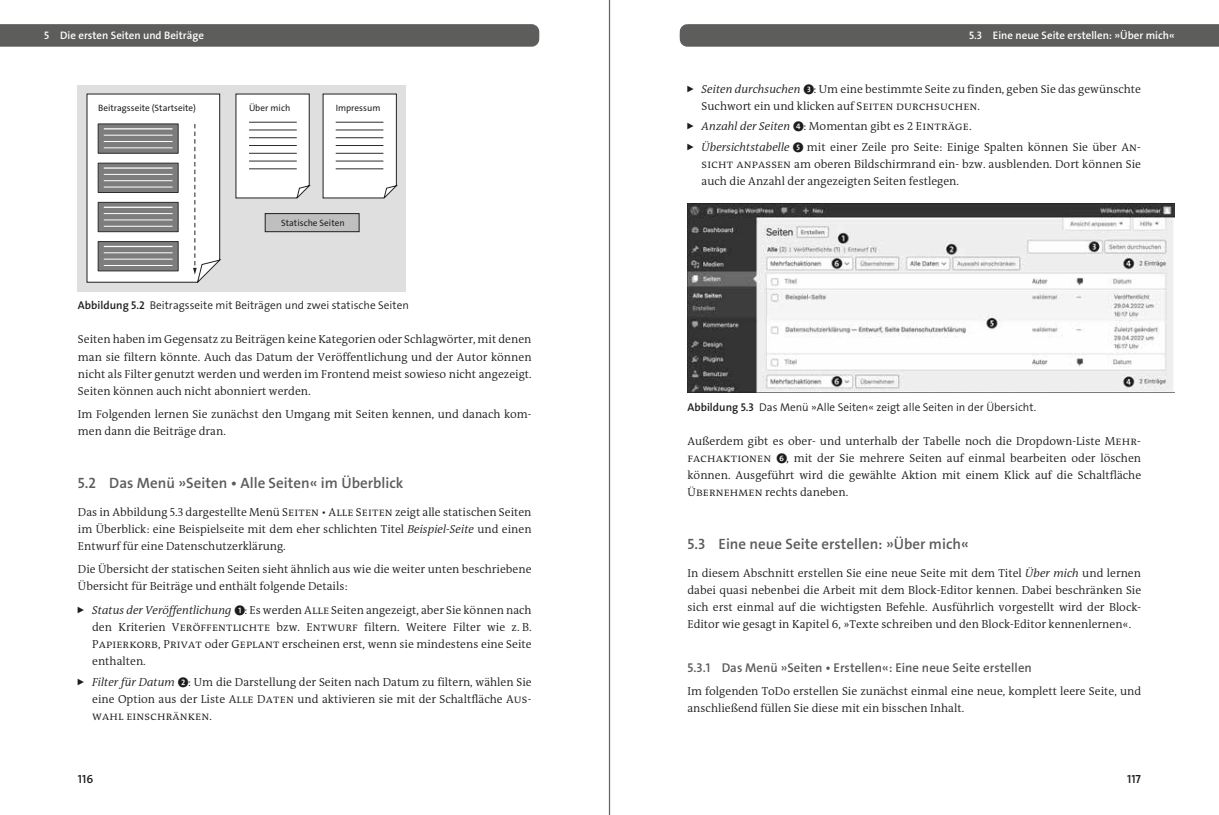
<style>
.page{position:relative;width:1219px;height:815px;background:#fff}
.page>*{position:absolute;margin:0;border:0;box-sizing:border-box;transform-origin:0 0}
.t1{font:15px "The Sans Os F Semi Bold Alter";color:#5b5b5a}
.t2{font:12.75px "The Sans Os F Semi Bold Alter";letter-spacing:.005em;color:#5b5b5a}
.t3{font:11.88px "The Sans Os F Semi Bold Alter";color:#1d1d1b}
.t4{font:300 11.62px/17.1px "The Antiqua BW Prop";color:#1d1d1b}
.t5{font:11.62px "The Antiqua B4 c Semi Light Caps";letter-spacing:.015em;color:#1d1d1b}
.t6{font:11.25px "The Sans Os F Semi Light Alter";color:#1d1d1b}
.t7{font:10.88px "The Sans Os F Semi Bold Alter";color:#fff}
.t8{font:9.25px "The Sans Os F";color:#212120}
.s1{font-family:"The Sans Os F Semi Bold Alter"}
.s2{font-family:"The Antiqua B4 c Semi Light Caps";font-weight:400}
.s3{font-family:"The Antiqua BW Prop Semi Li";font-weight:400;font-style:italic}
.s4{font-family:"Callout C4";font-weight:400}
.s5{font-family:"The Antiqua BW Prop";font-weight:300}
</style>
<div class="page">
<svg style="left:0;top:24px;width:539px;height:23px;background:#60605f"></svg>
<div style="left:78px;top:85px;width:328px;height:206px;background:#dfdfdf"></div>
<div style="left:265px;top:214px;width:94px;height:18px;background:#bfbfbf"></div>
<div style="left:265px;top:213px;width:94px;height:19px;border:1px solid #212120"></div>
<svg style="left:236px;top:94px;width:74px;height:104px;background:#f3f3f3"></svg>
<hr style="left:249px;top:122px;width:48px;height:1px;background:#2d2c2b">
<hr style="left:249px;top:130px;width:48px;height:1px;background:#2d2c2b">
<hr style="left:249px;top:137px;width:48px;height:1px;background:#2d2c2b">
<hr style="left:249px;top:145px;width:48px;height:1px;background:#2d2c2b">
<hr style="left:249px;top:153px;width:48px;height:1px;background:#2d2c2b">
<hr style="left:249px;top:161px;width:48px;height:1px;background:#2d2c2b">
<hr style="left:249px;top:169px;width:48px;height:1px;background:#2d2c2b">
<svg style="left:323px;top:94px;width:74px;height:104px;background:#f3f3f3"></svg>
<hr style="left:336px;top:122px;width:47px;height:1px;background:#2d2c2b">
<hr style="left:336px;top:130px;width:47px;height:1px;background:#2d2c2b">
<hr style="left:336px;top:137px;width:47px;height:1px;background:#2d2c2b">
<hr style="left:336px;top:145px;width:47px;height:1px;background:#2d2c2b">
<hr style="left:336px;top:153px;width:47px;height:1px;background:#2d2c2b">
<hr style="left:336px;top:161px;width:47px;height:1px;background:#2d2c2b">
<hr style="left:336px;top:169px;width:47px;height:1px;background:#2d2c2b">
<svg style="left:87px;top:94px;width:134px;height:189px;background:#c9c8c8"></svg>
<svg style="left:680px;top:24px;width:539px;height:23px;background:#60605f"></svg>
<img style="left:687px;top:203px;width:488px;height:190px">
<hr style="left:609px;top:0;width:1px;height:815px;background:#646363">
<p class="t7" style="left:44px;top:28px;width:161px">5 Die ersten Seiten und Beiträge</p>
<p class="t8" style="left:98px;top:102px;width:99px">Beitragsseite (Startseite)</p>
<p class="t8" style="left:249px;top:102px;width:43px">Über mich</p>
<p class="t8" style="left:336px;top:102px;width:46px">Impressum</p>
<p class="t8" style="left:281px;top:217px;width:65px">Statische Seiten</p>
<p class="t6" style="left:78px;top:298px;width:332px"><span class="s1">Abbildung 5.2</span> Beitragsseite mit Beiträgen und zwei statische Seiten</p>
<p class="t4" style="left:78px;top:331px;width:455px;text-align:justify">Seiten haben im Gegensatz zu Beiträgen keine Kategorien oder Schlagwörter, mit denen man sie filtern könnte. Auch das Datum der Veröffentlichung und der Autor können nicht als Filter genutzt werden und werden im Frontend meist sowieso nicht angezeigt.<br>Seiten können auch nicht abonniert werden.</p>
<p class="t4" style="left:78px;top:406px;width:455px">Im Folgenden lernen Sie zunächst den Umgang mit Seiten kennen, und danach kom&shy;men dann die Beiträge dran.</p>
<p class="t1" style="left:78px;top:473px;width:327px">5.2 Das Menü »Seiten • Alle Seiten« im Überblick</p>
<p class="t4" style="left:78px;top:503px;width:455px;text-align:justify">Das in Abbildung 5.3 dargestellte Menü <span class="s2">Seiten</span> • <span class="s2">Alle Seiten</span> zeigt alle statischen Seiten im Überblick: eine Beispielseite mit dem eher schlichten Titel <span class="s3">Beispiel-Seite</span> und einen Entwurf für eine Datenschutzerklärung.</p>
<p class="t4" style="left:78px;top:561px;width:455px">Die Übersicht der statischen Seiten sieht ähnlich aus wie die weiter unten beschriebene<br>Übersicht für Beiträge und enthält folgende Details:</p>
<p class="t4" style="left:92px;top:601px;width:441px;text-align:justify"><span class="s3">Status der Veröffentlichung</span> <span class="s4">1</span>: Es werden <span class="s2">Alle</span> Seiten angezeigt, aber Sie können nach den Kriterien <span class="s2">Veröffentlichte</span> bzw. <span class="s2">Entwurf</span> filtern. Weitere Filter wie z. B.<br><span class="s2">Papierkorb</span>, <span class="s2">Privat</span> oder <span class="s2">Geplant</span> erscheinen erst, wenn sie mindestens eine Seite enthalten.</p>
<p class="t4" style="left:92px;top:673px;width:441px"><span class="s3">Filter für Datum</span> <span class="s4">2</span>: Um die Darstellung der Seiten nach Datum zu filtern, wählen Sie eine Option aus der Liste <span class="s2">Alle Daten</span> und aktivieren sie mit der Schaltfläche <span class="s2">Aus-</span></p>
<p class="t5" style="left:92px;top:710px;width:121px">wahl einschränken<span class="s5">.</span></p>
<p class="t3" style="left:78px;top:771px;width:17px">116</p>
<p class="t7" style="left:969px;top:28px;width:207px">5.3 Eine neue Seite erstellen: »Über mich«</p>
<p class="t4" style="left:702px;top:80px;width:441px"><span class="s3">Seiten durchsuchen</span> <span class="s4">3</span>: Um eine bestimmte Seite zu finden, geben Sie das gewünschte<br>Suchwort ein und klicken auf <span class="s2">Seiten durchsuchen</span>.</p>
<p class="t4" style="left:702px;top:116px;width:441px;line-height:20.4px"><span class="s3">Anzahl der Seiten</span> <span class="s4">4</span>: Momentan gibt es <span class="s2">2 Einträge</span>.<br><span class="s3">Übersichtstabelle</span> <span class="s4">5</span> mit einer Zeile pro Seite: Einige Spalten können Sie über <span class="s2">An-</span></p>
<p class="t4" style="left:702px;top:155px;width:441px"><span class="s2">sicht anpassen</span> am oberen Bildschirmrand ein- bzw. ausblenden. Dort können Sie auch die Anzahl der angezeigten Seiten festlegen.</p>
<p class="t6" style="left:687px;top:400px;width:350px"><span class="s1">Abbildung 5.3</span> Das Menü »Alle Seiten« zeigt alle Seiten in der Übersicht.</p>
<p class="t4" style="left:687px;top:432px;width:455px;text-align:justify">Außerdem gibt es ober- und unterhalb der Tabelle noch die Dropdown-Liste <span class="s2">Mehr&shy;fachaktionen</span> <span class="s4">6</span>, mit der Sie mehrere Seiten auf einmal bearbeiten oder löschen können. Ausgeführt wird die gewählte Aktion mit einem Klick auf die Schaltfläche <span class="s2">Übernehmen</span> rechts daneben.</p>
<p class="t1" style="left:687px;top:534px;width:283px">5.3 Eine neue Seite erstellen: »Über mich«</p>
<p class="t4" style="left:687px;top:564px;width:455px;text-align:justify">In diesem Abschnitt erstellen Sie eine neue Seite mit dem Titel <span class="s3">Über mich</span> und lernen dabei quasi nebenbei die Arbeit mit dem Block-Editor kennen. Dabei beschränken Sie sich erst einmal auf die wichtigsten Befehle. Ausführlich vorgestellt wird der Block-Editor wie gesagt in Kapitel 6, »Texte schreiben und den Block-Editor kennenlernen«.</p>
<p class="t2" style="left:687px;top:660px;width:346px">5.3.1 Das Menü »Seiten • Erstellen«: Eine neue Seite erstellen</p>
<p class="t4" style="left:687px;top:682px;width:455px">Im folgenden ToDo erstellen Sie zunächst einmal eine neue, komplett leere Seite, und anschließend füllen Sie diese mit ein bisschen Inhalt.</p>
<p class="t3" style="left:1127px;top:771px;width:15px">117</p>
</div>
